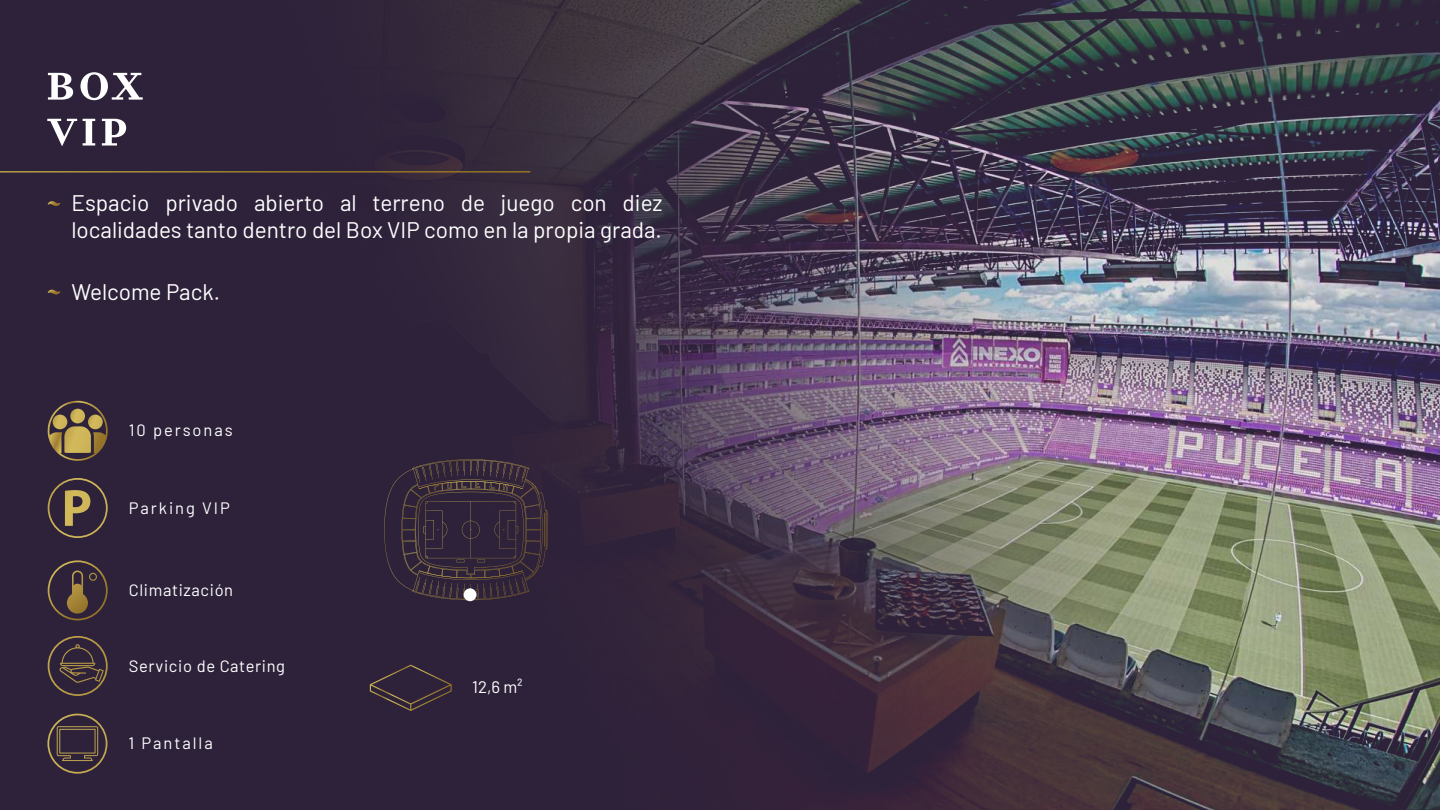
<style>
.page{position:relative;width:1440px;height:810px;background:#fff}
.page>*{position:absolute;margin:0;border:0;box-sizing:border-box;transform-origin:0 0}
.t1{font:22.5px/27px "Barlow";color:#fff}
.t2{font:16.8px "Barlow";color:#fff}
.t3{font:16.5px "Barlow";letter-spacing:.04em;color:#fff}
.t4{font:16.5px "Barlow";letter-spacing:.12em;color:#fff}
</style>
<div class="page">
<img style="left:0;top:0;width:1440px;height:810px">
<svg style="left:370px;top:665px;width:82px;height:46px"></svg>
<svg style="left:384px;top:459px;width:164px;height:141px"></svg>
<div style="left:464px;top:588px;width:12px;height:13px;background:#fff;border-radius:6px"></div>
<svg style="left:0;top:171px;width:530px;height:2px"></svg>
<svg style="left:48px;top:73px;width:25px;height:27px"></svg>
<svg style="left:80px;top:72px;width:63px;height:28px"></svg>
<svg style="left:47px;top:119px;width:30px;height:27px"></svg>
<svg style="left:83px;top:119px;width:12px;height:27px"></svg>
<svg style="left:102px;top:119px;width:24px;height:27px"></svg>
<svg style="left:48px;top:401px;width:60px;height:60px"></svg>
<svg style="left:48px;top:478px;width:60px;height:60px"></svg>
<svg style="left:48px;top:560px;width:60px;height:60px"></svg>
<svg style="left:48px;top:636px;width:60px;height:60px"></svg>
<svg style="left:48px;top:201px;width:12px;height:5px"></svg>
<svg style="left:48px;top:290px;width:12px;height:4px"></svg>
<svg style="left:47px;top:714px;width:60px;height:60px"></svg>
<p class="t1" style="left:71px;top:188px;width:593px">Espacio privado abierto al terreno de juego con diez localidades tanto dentro del Box VIP como en la propia grada.</p>
<p class="t1" style="left:71px;top:276px;width:150px">Welcome Pack.</p>
<p class="t4" style="left:129px;top:419px;width:106px">10 personas</p>
<p class="t4" style="left:129px;top:496px;width:103px">Parking VIP</p>
<p class="t3" style="left:129px;top:578px;width:106px">Climatización</p>
<p class="t3" style="left:129px;top:654px;width:158px">Servicio de Catering</p>
<p class="t4" style="left:128px;top:732px;width:86px">1 Pantalla</p>
<p class="t2" style="left:472px;top:675px;width:52px">12,6 m²</p>
</div>
